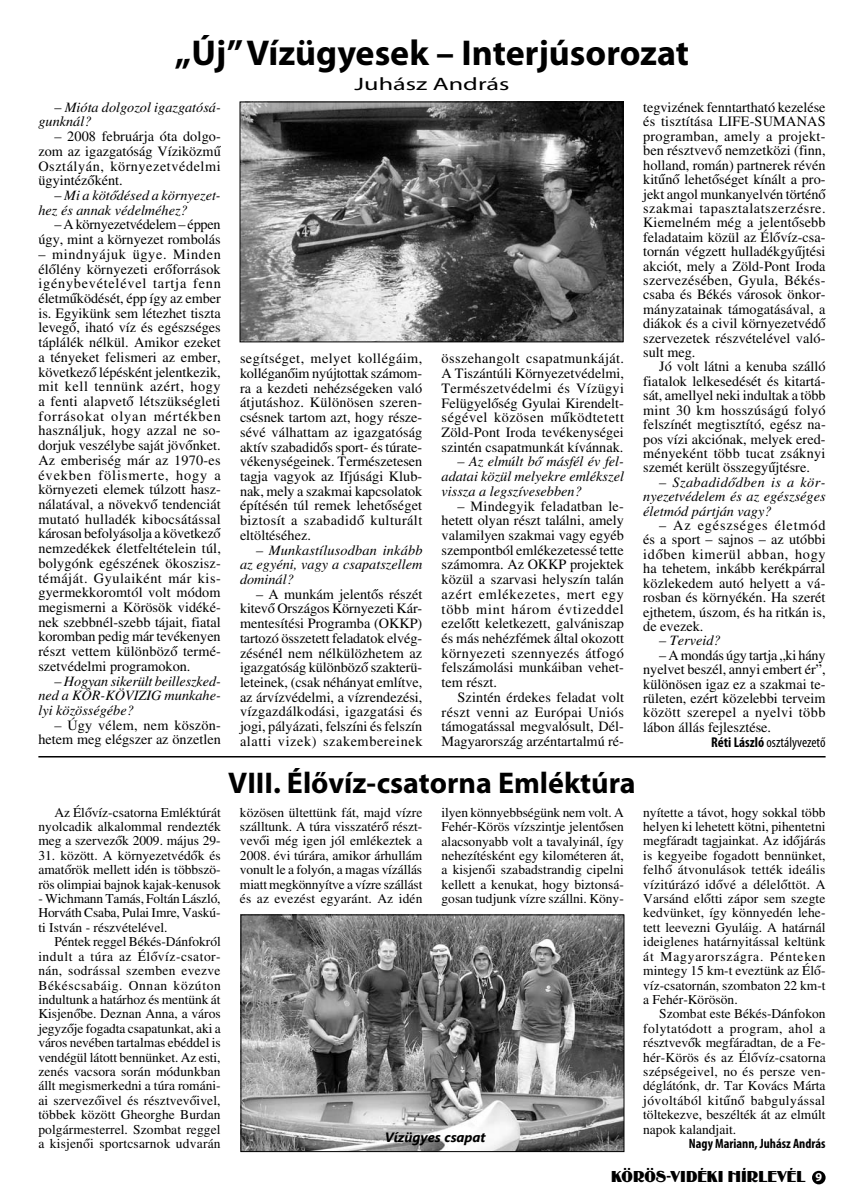
<style>
.page{position:relative;width:864px;height:1190px;background:#fff}
.page>*{position:absolute;margin:0;border:0;box-sizing:border-box;transform-origin:0 0}
.t1{font:700 36px "Myriad Pro";color:#000}
.t2{font:700 30px "Myriad Pro";color:#000}
.t3{font:18px "Myriad Pro";color:#000;scale:1.45 1}
.t4{font:16.5px "Binner";letter-spacing:.005em;color:#000}
.t5{font:14.25px/14.7px "H Times";color:#000;text-align:justify}
.t6{font:14.25px/14.7px "H Times Italic";color:#000;text-align:justify}
.t7{font:condensed 14.25px "Myriad Pro";color:#000}
.t8{font:13.5px/14.4px "H Times";color:#000;text-align:justify}
.t9{font:700 condensed 13.5px "Myriad Pro";color:#000}
.t10{font:italic 700 13.5px "Segoe UI";color:#000}
.s1{font-family:"H Times"}
.s2{font-family:"H Times Italic"}
.s3{font-weight:700}
.s4{font-family:"Myriad Pro";font-weight:700;font-size:12px;color:#fff}
</style>
<div class="page">
<div style="left:811px;top:1170px;width:14px;height:14px;background:#000;border-radius:50%"></div>
<img style="left:241px;top:104px;width:380px;height:236px">
<div style="left:239px;top:102px;width:384px;height:240px;border:1px solid #000"></div>
<hr style="left:38px;top:756px;width:787px;height:1px;background:#000">
<img style="left:242px;top:916px;width:380px;height:233px">
<div style="left:240px;top:914px;width:384px;height:237px;border:1px solid #000"></div>
<h1 class="t1" style="left:175px;top:30px;width:515px">„Új” Vízügyesek – Interjúsorozat</h1>
<p class="t3" style="left:354px;top:73px;width:108px">Juhász András</p>
<p class="t6" style="left:38px;top:100px;width:184px;text-indent:16px"><span class="s1">–</span> Mióta dolgozol igazgatósá&shy;gunknál?</p>
<p class="t5" style="left:38px;top:130px;width:184px;text-indent:16px"><span class="s2">–</span> 2008 februárja óta dolgo&shy;zom az igazgatóság Víziközmű Osztályán, környezetvédelmi ügyintézőként.</p>
<p class="t6" style="left:38px;top:188px;width:184px;text-indent:16px"><span class="s1">–</span> Mi a kötődésed a környezet&shy;hez és annak védelméhez?</p>
<p class="t5" style="left:38px;top:218px;width:184px;text-align:right">– A környezetvédelem – éppen úgy, mint a környezet rombolás</p>
<p class="t5" style="left:38px;top:247px;width:184px">– mindnyájuk ügye. Minden élőlény környezeti erőforrások igénybevételével tartja fenn életműködését, épp így az ember is. Egyikünk sem létezhet tiszta levegő, iható víz és egészséges táplálék nélkül. Amikor ezeket a tényeket felismeri az ember, következő lépésként jelentkezik, mit kell tennünk azért, hogy a fenti alapvető létszükségleti forrásokat olyan mértékben használjuk, hogy azzal ne so&shy;dorjuk veszélybe saját jövőnket.<br>Az emberiség már az 1970-es években fölismerte, hogy a környezeti elemek túlzott hasz&shy;nálatával, a növekvő tendenciát mutató hulladék kibocsátással károsan befolyásolja a következő nemzedékek életfeltételein túl, bolygónk egészének ökoszisz&shy;témáját. Gyulaiként már kis&shy;gyermekkoromtól volt módom megismerni a Körösök vidéké&shy;nek szebbnél-szebb tájait, fiatal koromban pedig már tevékenyen részt vettem különböző termé&shy;szetvédelmi programokon.</p>
<p class="t6" style="left:38px;top:674px;width:184px;text-indent:16px">– Hogyan sikerült beilleszked&shy;ned a KÖR-KÖVIZIG munkahe&shy;lyi közösségébe?</p>
<p class="t5" style="left:38px;top:718px;width:184px;text-align:right"><span class="s2">–</span> Úgy vélem, nem köszön&shy;hetem meg elégszer az önzetlen</p>
<p class="t5" style="left:643px;top:101px;width:184px">tegvizének fenntartható kezelése és tisztítása LIFE-SUMANAS programban, amely a projekt&shy;ben résztvevő nemzetközi (finn, holland, román) partnerek révén kitűnő lehetőséget kínált a pro&shy;jekt angol munkanyelvén történő szakmai tapasztalatszerzésre.<br>Kiemelném még a jelentősebb feladataim közül az Élővíz-csa&shy;tornán végzett hulladékgyűjtési akciót, mely a Zöld-Pont Iroda szervezésében, Gyula, Békés&shy;csaba és Békés városok önkor&shy;mányzatainak támogatásával, a diákok és a civil környezetvédő szervezetek részvételével való&shy;sult meg.</p>
<p class="t5" style="left:643px;top:360px;width:184px;text-indent:16px">Jó volt látni a kenuba szálló fiatalok lelkesedését és kitartá&shy;sát, amellyel neki indultak a több mint 30 km hosszúságú folyó felszínét megtisztító, egész na&shy;pos vízi akciónak, melyek ered&shy;ményeként több tucat zsáknyi szemét került összegyűjtésre.</p>
<p class="t6" style="left:643px;top:475px;width:184px;text-indent:16px">– Szabadidődben is a kör&shy;nyezetvédelem és az egészséges életmód pártján vagy?</p>
<p class="t5" style="left:643px;top:518px;width:184px;text-indent:16px">– Az egészséges életmód és a sport – sajnos – az utóbbi időben kimerül abban, hogy ha tehetem, inkább kerékpárral közlekedem autó helyett a vá&shy;rosban és környékén. Ha szerét ejthetem, úszom, és ha ritkán is, de evezek.</p>
<p class="t6" style="left:659px;top:633px;width:63px">– Terveid?</p>
<p class="t5" style="left:643px;top:648px;width:184px;text-indent:16px">– A mondás úgy tartja „ki hány nyelvet beszél, annyi embert ér”, különösen igaz ez a szakmai te&shy;rületen, ezért közelebbi terveim között szerepel a nyelvi több lábon állás fejlesztése.</p>
<p class="t7" style="left:711px;top:733px;width:116px"><span class="s3">Réti László</span> osztályvezető</p>
<p class="t5" style="left:240px;top:352px;width:184px">segítséget, melyet kollégáim, kolléganőim nyújtottak számom&shy;ra a kezdeti nehézségeken való átjutáshoz. Különösen szeren&shy;csésnek tartom azt, hogy része&shy;sévé válhattam az igazgatóság aktív szabadidős sport- és túrate&shy;vékenységeinek. Természetesen tagja vagyok az Ifjúsági Klub&shy;nak, mely a szakmai kapcsolatok építésén túl remek lehetőséget biztosít a szabadidő kulturált eltöltéséhez.</p>
<p class="t6" style="left:240px;top:543px;width:184px;text-indent:16px">– Munkastílusodban inkább az egyéni, vagy a csapatszellem dominál?</p>
<p class="t5" style="left:240px;top:587px;width:184px;text-indent:16px">– A munkám jelentős részét kitevő Országos Környezeti Kár&shy;mentesítési Programba (OKKP) tartozó összetett feladatok elvég&shy;zésénél nem nélkülözhetem az igazgatóság különböző szakterü&shy;leteinek, (csak néhányat említve, az árvízvédelmi, a vízrendezési, vízgazdálkodási, igazgatási és jogi, pályázati, felszíni és felszín alatti vizek) szakembereinek</p>
<p class="t5" style="left:441px;top:352px;width:184px">összehangolt csapatmunkáját.<br>A Tiszántúli Környezetvédelmi, Természetvédelmi és Vízügyi Felügyelőség Gyulai Kirendelt&shy;ségével közösen működtetett Zöld-Pont Iroda tevékenységei szintén csapatmunkát kívánnak.</p>
<p class="t6" style="left:441px;top:455px;width:184px;text-indent:16px">– Az elmúlt bő másfél év fel&shy;adatai közül melyekre emlékszel vissza a legszívesebben?</p>
<p class="t5" style="left:441px;top:499px;width:184px;text-indent:16px">– Mindegyik feladatban le&shy;hetett olyan részt találni, amely valamilyen szakmai vagy egyéb szempontból emlékezetessé tette számomra. Az OKKP projektek közül a szarvasi helyszín talán azért emlékezetes, mert egy több mint három évtizeddel ezelőtt keletkezett, galvániszap és más nehézfémek által okozott környezeti szennyezés átfogó felszámolási munkáiban vehet&shy;tem részt.</p>
<p class="t5" style="left:441px;top:690px;width:184px;text-indent:16px">Szintén érdekes feladat volt részt venni az Európai Uniós támogatással megvalósult, Dél-Magyarország arzéntartalmú ré-</p>
<h2 class="t2" style="left:228px;top:763px;width:409px">VIII. Élővíz-csatorna Emléktúra</h2>
<p class="t8" style="left:38px;top:805px;width:184px;text-indent:16px">Az Élővíz-csatorna Emléktúrát nyolcadik alkalommal rendezték meg a szervezők 2009. május 29-</p>
<p class="t8" style="left:38px;top:848px;width:184px">31. között. A környezetvédők és amatőrök mellett idén is többszö&shy;rös olimpiai bajnok kajak-kenusok</p>
<p class="t8" style="left:38px;top:891px;width:184px">- Wichmann Tamás, Foltán László, Horváth Csaba, Pulai Imre, Vaskú&shy;ti István - részvételével.</p>
<p class="t8" style="left:38px;top:935px;width:184px;text-indent:16px">Péntek reggel Békés-Dánfokról indult a túra az Élővíz-csator&shy;nán, sodrással szemben evezve Békéscsabáig. Onnan közúton indultunk a határhoz és mentünk át Kisjenőbe. Deznan Anna, a város jegyzője fogadta csapatunkat, aki a város nevében tartalmas ebéddel is vendégül látott bennünket. Az esti, zenés vacsora során módunkban állt megismerkedni a túra románi&shy;ai szervezőivel és résztvevőivel, többek között Gheorghe Burdan polgármesterrel. Szombat reggel a kisjenői sportcsarnok udvarán</p>
<p class="t8" style="left:240px;top:805px;width:184px">közösen ültettünk fát, majd vízre szálltunk. A túra visszatérő részt&shy;vevői még igen jól emlékeztek a 2008. évi túrára, amikor árhullám vonult le a folyón, a magas vízállás miatt megkönnyítve a vízre szállást és az evezést egyaránt. Az idén</p>
<p class="t8" style="left:441px;top:805px;width:184px">ilyen könnyebbségünk nem volt. A Fehér-Körös vízszintje jelentősen alacsonyabb volt a tavalyinál, így nehezítésként egy kilométeren át, a kisjenői szabadstrandig cipelni kellett a kenukat, hogy biztonsá&shy;gosan tudjunk vízre szállni. Kön -</p>
<p class="t10" style="left:384px;top:1127px;width:102px">Vízügyes csapat</p>
<p class="t8" style="left:643px;top:805px;width:184px">nyítette a távot, hogy sokkal több helyen ki lehetett kötni, pihentetni megfáradt tagjainkat. Az időjárás is kegyeibe fogadott bennünket, felhő átvonulások tették ideális vízitúrázó idővé a délelőttöt. A Varsánd előtti zápor sem szegte kedvünket, így könnyedén lehe&shy;tett leevezni Gyuláig. A határnál ideiglenes határnyitással keltünk át Magyarországra. Pénteken mintegy 15 km-t eveztünk az Élő&shy;víz-csatornán, szombaton 22 km-t a Fehér-Körösön.</p>
<p class="t8" style="left:643px;top:1007px;width:184px;text-indent:16px">Szombat este Békés-Dánfokon folytatódott a program, ahol a résztvevők megfáradtan, de a Fe&shy;hér-Körös és az Élővíz-csatorna szépségeivel, no és persze ven&shy;déglátónk, dr. Tar Kovács Márta jóvoltából kitűnő babgulyással töltekezve, beszélték át az elmúlt napok kalandjait.</p>
<p class="t9" style="left:688px;top:1134px;width:138px">Nagy Mariann, Juhász András</p>
<p class="t4" style="left:611px;top:1166px;width:212px">KÖRÖS-VIDÉKI HÍRLEVÉL <span class="s4">9</span></p>
</div>
